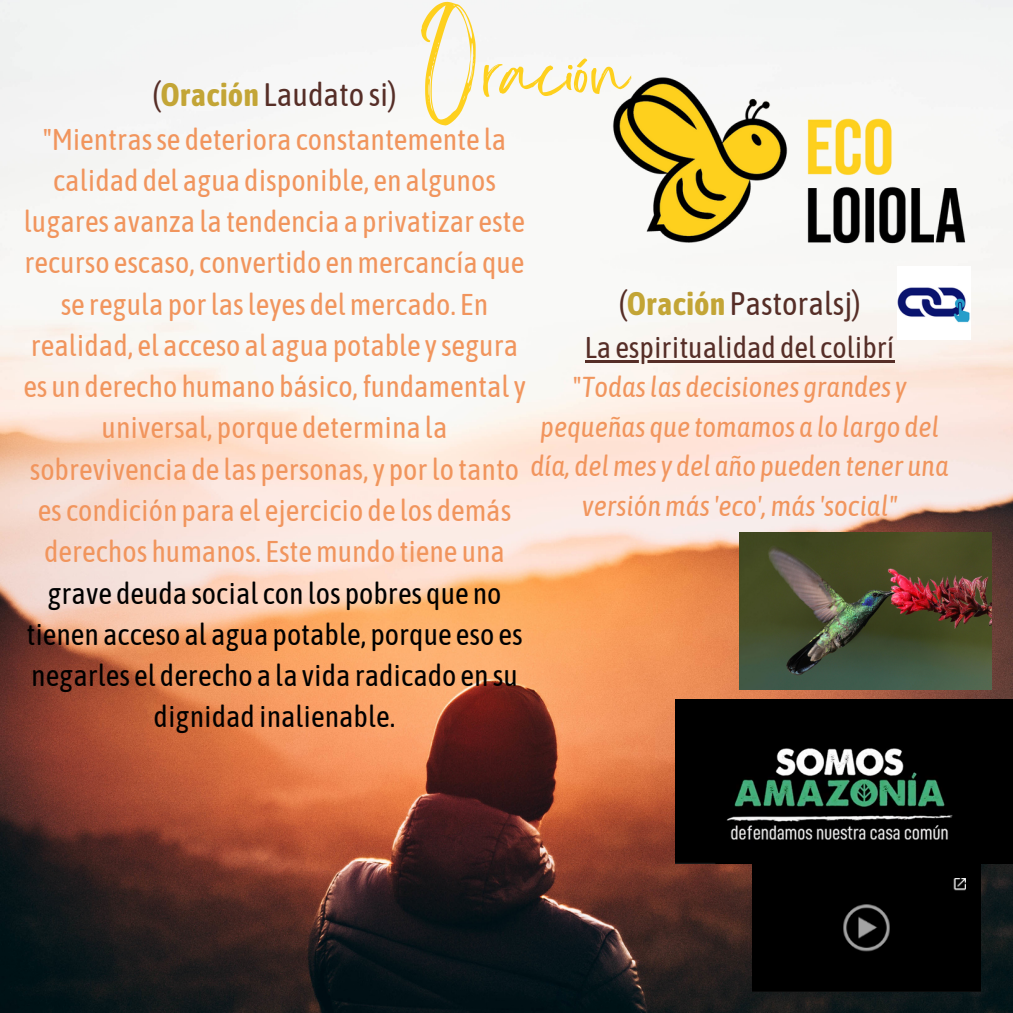
<style>
.page{position:relative;width:1013px;height:1013px;background:#fff}
.page>*{position:absolute;margin:0;border:0;box-sizing:border-box;transform-origin:0 0}
.t1{font:82.75px "Sisterhood";color:#fed01e}
.t2{font:32.38px "Asap Condensed";color:#562e27}
.t3{font:29.88px/41.2px "Asap Condensed";color:#f1955d;text-align:center}
.t4{font:29.88px/41.2px "Asap Condensed";color:#000;text-align:center}
.t5{font:29.88px "Asap Condensed";color:#562e27}
.t6{font:italic 28.75px/39.4px "Asap Condensed";color:#f1955d;text-align:center}
.s1{font-weight:700;color:#c3a536}
.s2{font-style:normal}
</style>
<div class="page">
<img style="left:0;top:0;width:1012px;height:1012px">
<img style="left:739px;top:532px;width:252px;height:158px">
<img style="left:609px;top:75px;width:360px;height:173px">
<img style="left:897px;top:266px;width:73px;height:74px">
<hr style="left:584px;top:360px;width:310px;height:3px;background:#562e27">
<img style="left:675px;top:699px;width:337px;height:164px">
<div style="left:752px;top:863px;width:228px;height:128px;background:#000"></div>
<h1 class="t1" style="left:426px;top:49px;width:204px">Oración</h1>
<p class="t2" style="left:152px;top:76px;width:246px">(<span class="s1">Oración</span> Laudato si)</p>
<p class="t3" style="left:23px;top:118px;width:504px">"Mientrasse deteriora constantemente la calidad del agua disponible, en algunos lugares avanza la tendencia a privatizar este recurso escaso, convertido enmercancía que se regula porlasleyes delmercado. En realidad, el acceso al agua potable ysegura es un derecho humano básico,fundamentaly universal, porque determina la sobrevivencia de las personas,y porlo tanto es condición para el ejercicio de los demás derechos humanos. Estemundo tiene una</p>
<p class="t4" style="left:26px;top:572px;width:497px">grave deuda social con los pobres que no tienen acceso al agua potable, porque eso es negarles el derecho a la vida radicado en su dignidad inalienable.</p>
<p class="t2" style="left:618px;top:284px;width:243px">(<span class="s1">Oración</span> Pastoralsj)</p>
<p class="t5" style="left:584px;top:330px;width:311px">La espiritualidad del colibrí</p>
<p class="t6" style="left:530px;top:367px;width:420px"><span class="s2">"</span>Todaslas decisiones grandesy pequeñas que tomamos a lo largo del día, delmesy del año pueden tener una versiónmás'eco',más'social"</p>
</div>
